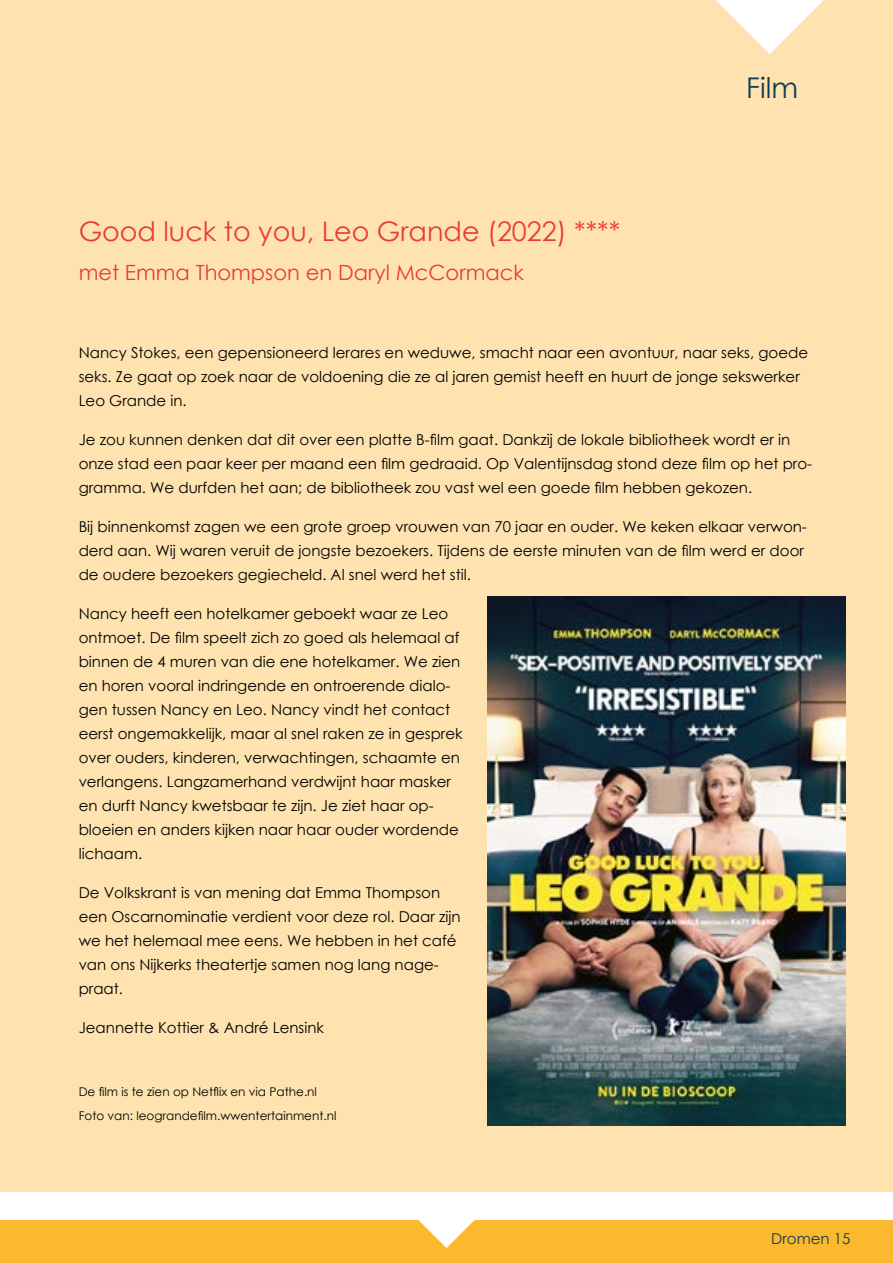
<style>
.page{position:relative;width:893px;height:1263px;background:#fff}
.page>*{position:absolute;margin:0;border:0;box-sizing:border-box;transform-origin:0 0}
.t1{font:28.5px "Century Gothic";color:#0e3d4f}
.t2{font:27px "Century Gothic";color:#e83b3a}
.t3{font:21px "Century Gothic";color:#e83b3a}
.t4{font:15px/24px "Century Gothic";color:#000}
.t5{font:15px "Century Gothic";color:#0e3d4f}
.t6{font:12px/24px "Century Gothic";color:#000}
</style>
<div class="page">
<div style="left:0;top:0;width:893px;height:1192px;background:#fee3b0"></div>
<svg style="left:717px;top:0;width:107px;height:54px"></svg>
<img style="left:488px;top:596px;width:358px;height:529px">
<div style="left:0;top:1220px;width:893px;height:43px;background:#fbb92f"></div>
<svg style="left:418px;top:1220px;width:57px;height:28px"></svg>
<h2 class="t2" style="left:79px;top:220px;width:543px">Good luck to you, Leo Grande (2022) ****</h2>
<h3 class="t3" style="left:79px;top:264px;width:447px">met Emma Thompson en Daryl McCormack</h3>
<h1 class="t1" style="left:746px;top:76px;width:53px">Film</h1>
<p class="t4" style="left:79px;top:342px;width:731px">Nancy Stokes, een gepensioneerd lerares en weduwe, smacht naar een avontuur, naar seks, goede seks. Ze gaat op zoek naar de voldoening die ze al jaren gemist heeft en huurt de jonge sekswerker<br>Leo Grande in.</p>
<p class="t4" style="left:79px;top:428px;width:735px">Je zou kunnen denken dat dit over een platte B-film gaat. Dankzij de lokale bibliotheek wordt er in onze stad een paar keer per maand een film gedraaid. Op Valentijnsdag stond deze film op het pro&shy;gramma. We durfden het aan; de bibliotheek zou vast wel een goede film hebben gekozen.</p>
<p class="t4" style="left:79px;top:516px;width:730px">Bij binnenkomst zagen we een grote groep vrouwen van 70 jaar en ouder. We keken elkaar verwon&shy;derd aan. Wij waren veruit de jongste bezoekers. Tijdens de eerste minuten van de film werd er door de oudere bezoekers gegiecheld. Al snel werd het stil.</p>
<p class="t4" style="left:79px;top:603px;width:386px">Nancy heeft een hotelkamer geboekt waar ze Leo ontmoet. De film speelt zich zo goed als helemaal af binnen de 4 muren van die ene hotelkamer. We zien en horen vooral indringende en ontroerende dialo&shy;gen tussen Nancy en Leo. Nancy vindt het contact eerst ongemakkelijk, maar al snel raken ze in gesprek over ouders, kinderen, verwachtingen, schaamte en verlangens. Langzamerhand verdwijnt haar masker en durft Nancy kwetsbaar te zijn. Je ziet haar op&shy;bloeien en anders kijken naar haar ouder wordende lichaam.</p>
<p class="t4" style="left:79px;top:882px;width:384px">De Volkskrant is van mening dat Emma Thompson een Oscarnominatie verdient voor deze rol. Daar zijn we het helemaal mee eens. We hebben in het café van ons Nijkerks theatertje samen nog lang nage&shy;praat.</p>
<p class="t4" style="left:79px;top:1017px;width:247px">Jeannette Kottier &amp; André Lensink</p>
<p class="t6" style="left:79px;top:1080px;width:259px">De film is te zien op Netflix en via Pathe.nl<br>Foto van: leograndefilm.wwentertainment.nl</p>
<p class="t5" style="left:771px;top:1232px;width:81px">Dromen 15</p>
</div>
